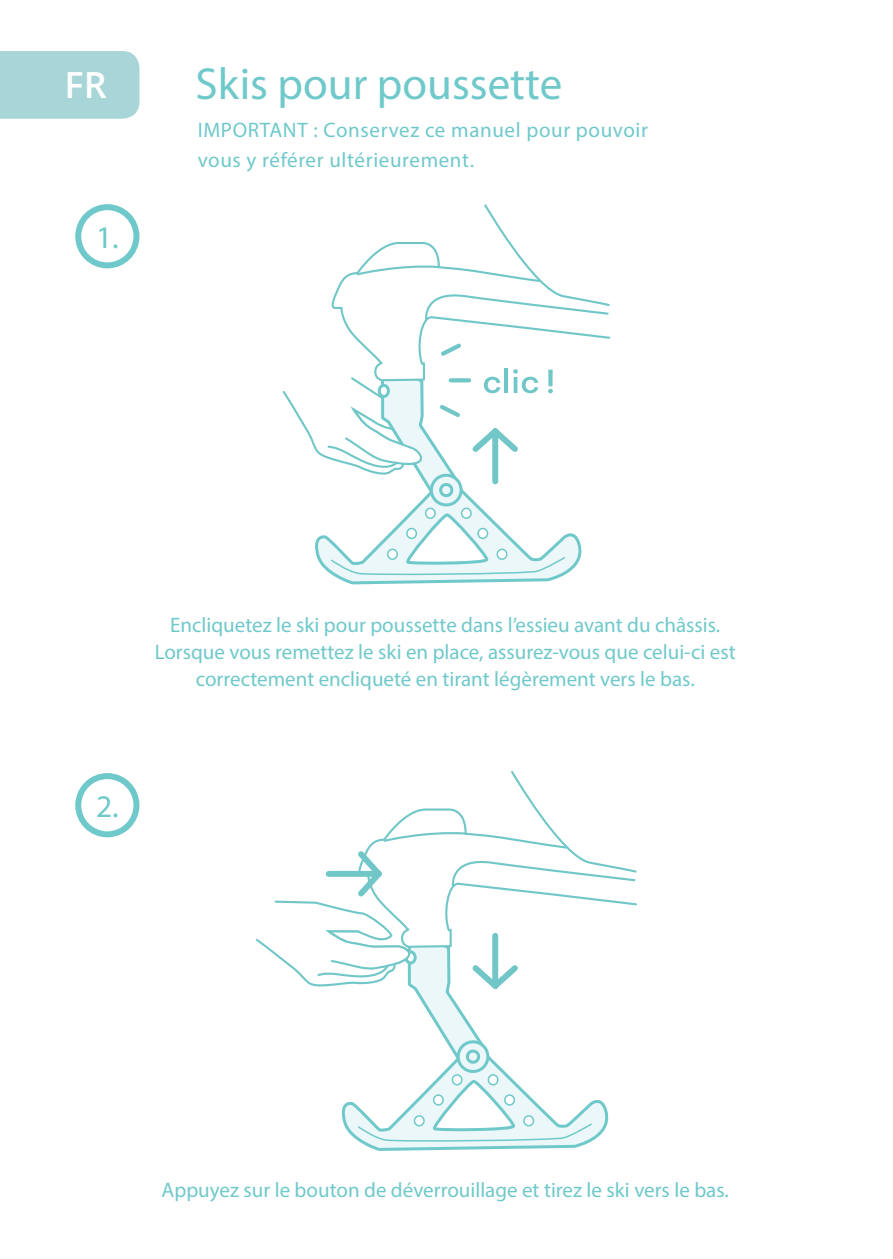
<style>
.page{position:relative;width:893px;height:1259px;background:#fff}
.page>*{position:absolute;margin:0;border:0;box-sizing:border-box;transform-origin:0 0}
.t1{font:45px "Myriad Pro";color:#6fc9ca}
.t2{font:600 36px "Open Sans";color:#fff}
.t3{font:31.5px "Myriad Pro";color:#6fc9ca}
.t4{font:21px/27px "Myriad Pro";color:#6fc9ca;text-align:center}
.t5{font:21px/30px "Myriad Pro";letter-spacing:.03em;color:#6fc9ca}
</style>
<div class="page">
<div style="left:0;top:51px;width:139px;height:68px;background:#a8d6d8"></div>
<div style="left:75px;top:204px;width:64px;height:64px;border:6px solid #6fc9ca;border-radius:50%"></div>
<div style="left:75px;top:773px;width:64px;height:64px;border:6px solid #6fc9ca;border-radius:50%"></div>
<svg style="left:282px;top:204px;width:329px;height:381px"></svg>
<div style="left:548px;top:370px;width:5px;height:16px;background:#71c7c7"></div>
<svg style="left:256px;top:770px;width:381px;height:381px"></svg>
<h2 class="t2" style="left:65px;top:60px;width:44px">FR</h2>
<h3 class="t3" style="left:96px;top:218px;width:24px">1.</h3>
<h1 class="t1" style="left:196px;top:56px;width:368px">Skis pour poussette</h1>
<p class="t5" style="left:198px;top:114px;width:452px">IMPORTANT : Conservez ce manuel pour pouvoir vous y référer ultérieurement.</p>
<p class="t4" style="left:155px;top:611px;width:582px">Encliquetez le ski pour poussette dans l’essieu avant du châssis.<br>Lorsque vous remettez le ski en place, assurez-vous que celui-ci est correctement encliqueté en tirant légèrement vers le bas.</p>
<h3 class="t3" style="left:96px;top:787px;width:24px">2.</h3>
<p class="t4" style="left:162px;top:1175px;width:569px">Appuyez sur le bouton de déverrouillage et tirez le ski vers le bas.</p>
</div>
